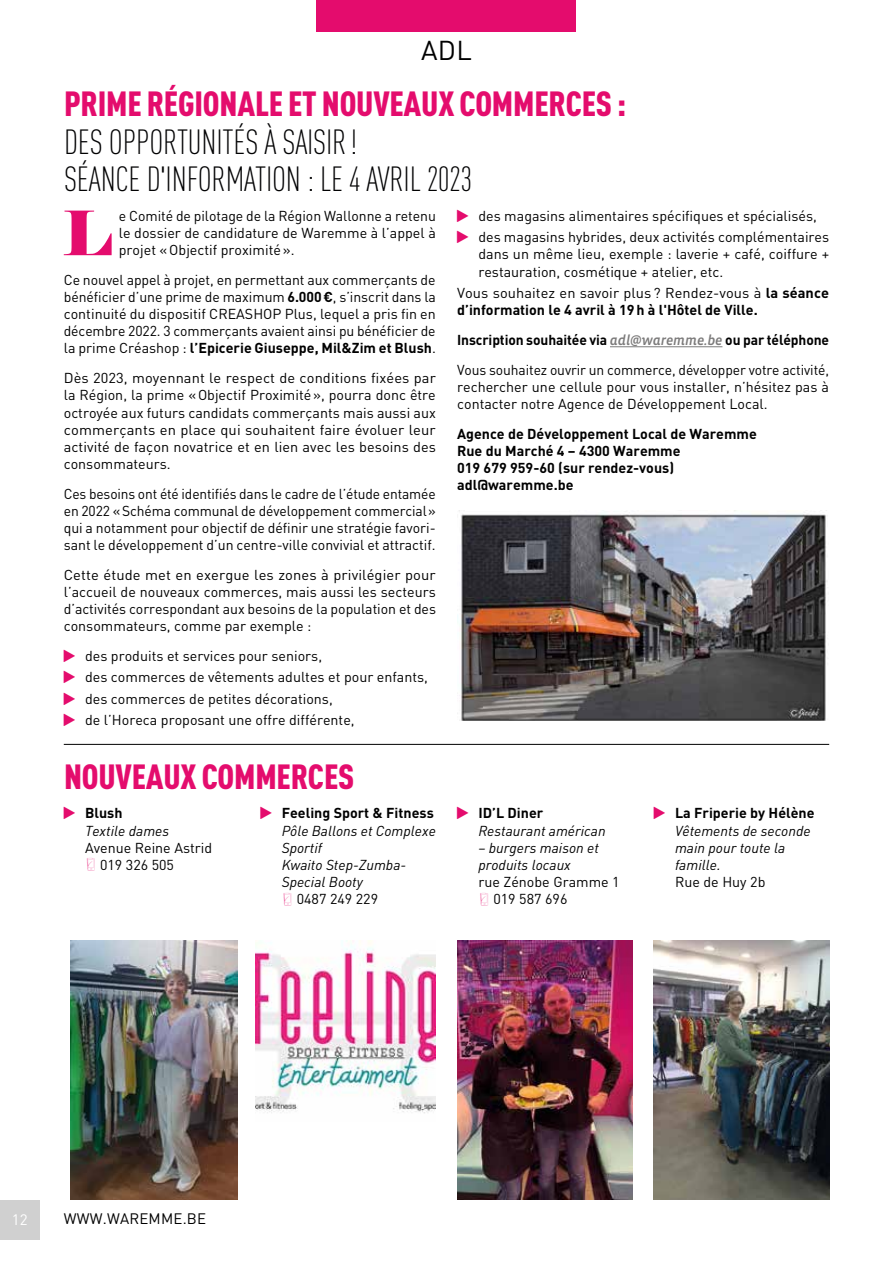
<style>
.page{position:relative;width:893px;height:1263px;background:#fff}
.page>*{position:absolute;margin:0;border:0;box-sizing:border-box;transform-origin:0 0}
.t1{font:61.2px "Elephant";color:#e40c6d}
.t2{font:300 34.5px/37.5px "DIN Cond";letter-spacing:-.005em;color:#020203}
.t3{font:900 34.5px "DIN Cond";letter-spacing:-.005em;color:#e40c6d}
.t4{font:27px "DIN";color:#000}
.t5{font:15px "DIN";letter-spacing:.015em;color:#000}
.t6{font:15px "DIN";color:#fff}
.t7{font:14.25px/17.1px "DIN";color:#000}
.t8{font:700 14.25px/17.1px "DIN";color:#000}
.t9{font:italic 14.25px/17.1px "DIN";color:#000}
.s1{font-weight:700}
.s2{font-weight:400}
.s3{font-family:"Vista Sans Alt Med Ita";color:#7c7b7b}
</style>
<div class="page">
<div style="left:0;top:1200px;width:39px;height:39px;background:#d0d0d0"></div>
<div style="left:317px;top:0;width:259px;height:32px;background:#e40c6d"></div>
<img style="left:457px;top:511px;width:371px;height:210px">
<hr style="left:610px;top:346px;width:112px;height:1px;background:#7c7b7b">
<img style="left:255px;top:941px;width:181px;height:173px">
<img style="left:457px;top:941px;width:175px;height:258px">
<img style="left:654px;top:941px;width:175px;height:258px">
<img style="left:70px;top:941px;width:168px;height:258px">
<hr style="left:64px;top:744px;width:765px;height:1px;background:#000">
<h3 class="t4" style="left:421px;top:34px;width:52px">ADL</h3>
<h2 class="t3" style="left:64px;top:82px;width:564px">PRIME RÉGIONALE ET NOUVEAUX COMMERCES :</h2>
<h2 class="t2" style="left:64px;top:123px;width:410px">DES OPPORTUNITÉS À SAISIR!<br>SÉANCE D'INFORMATION : LE 4 AVRIL 2023</h2>
<h1 class="t1" style="left:63px;top:195px;width:52px">L</h1>
<p class="t7" style="left:119px;top:207px;width:319px;text-align:justify">e Comité de pilotage de la Région Wallonne a retenu le dossier de candidature de Waremme à l’appel à projet «Objectif proximité».</p>
<p class="t7" style="left:64px;top:271px;width:374px;text-align:justify">Ce nouvel appel à projet, en permettant aux commerçants de bénéficier d’une prime de maximum <span class="s1">6.000€</span>, s’inscrit dans la continuité du dispositif CREASHOP Plus, lequel a pris fin en décembre 2022. 3 commerçants avaient ainsi pu bénéficier de la prime Créashop : <span class="s1">l’Epicerie Giuseppe, Mil&amp;Zim et Blush</span>.</p>
<p class="t7" style="left:64px;top:369px;width:374px;text-align:justify">Dès 2023, moyennant le respect de conditions fixées par la Région, la prime «Objectif Proximité», pourra donc être octroyée aux futurs candidats commerçants mais aussi aux commerçants en place qui souhaitent faire évoluer leur activité de façon novatrice et en lien avec les besoins des consommateurs.</p>
<p class="t7" style="left:64px;top:485px;width:374px;text-align:justify">Ces besoins ont été identifiés dans le cadre de l’étude entamée en 2022 «Schéma communal de développement commercial» qui a notamment pour objectif de définir une stratégie favori&shy;sant le développement d’un centre-ville convivial et attractif.</p>
<p class="t7" style="left:64px;top:566px;width:374px;text-align:justify">Cette étude met en exergue les zones à privilégier pour l’accueil de nouveaux commerces, mais aussi les secteurs d’activités correspondant aux besoins de la population et des consommateurs, comme par exemple :</p>
<p class="t7" style="left:85px;top:645px;width:344px;line-height:21.3px">des produits et services pour seniors,<br>des commerces de vêtements adultes et pour enfants, des commerces de petites décorations,<br>de l’Horeca proposant une offre différente,</p>
<p class="t7" style="left:478px;top:205px;width:352px;line-height:21.3px">des magasins alimentaires spécifiques et spécialisés, des magasins hybrides, deux activités complémentaires</p>
<p class="t7" style="left:478px;top:245px;width:352px">dans un même lieu, exemple : laverie + café, coiffure + restauration, cosmétique + atelier, etc.</p>
<p class="t8" style="left:457px;top:284px;width:373px"><span class="s2">Vous souhaitez en savoir plus ? Rendez-vous à</span> la séance d’information le 4 avril à 19h à l'Hôtel de Ville.</p>
<p class="t7" style="left:457px;top:324px;width:374px;line-height:29.8px"><span class="s1">Inscription souhaitée via</span> <span class="s3">adl@waremme.be</span> <span class="s1">ou par téléphone<br></span>Vous souhaitez ouvrir un commerce, développer votre activité,</p>
<p class="t7" style="left:457px;top:378px;width:373px">rechercher une cellule pour vous installer, n’hésitez pas à contacter notre Agence de Développement Local.</p>
<p class="t8" style="left:457px;top:424px;width:301px">Agence de Développement Local de Waremme<br>Rue du Marché 4 – 4300 Waremme<br>019 679 959-60 (sur rendez-vous) adl@waremme.be</p>
<h2 class="t3" style="left:64px;top:755px;width:292px">NOUVEAUX COMMERCES</h2>
<p class="t8" style="left:85px;top:804px;width:39px">Blush</p>
<p class="t9" style="left:85px;top:822px;width:86px">Textile dames</p>
<p class="t7" style="left:100px;top:839px;width:114px;text-indent:-15px">Avenue Reine Astrid<br>019 326 505</p>
<p class="t8" style="left:282px;top:804px;width:154px">Feeling Sport &amp; Fitness</p>
<p class="t9" style="left:282px;top:822px;width:156px">Pôle Ballons et Complexe<br>Sportif<br>Kwaito Step-Zumba-<br>Special Booty</p>
<p class="t7" style="left:297px;top:890px;width:83px">0487 249 229</p>
<p class="t8" style="left:478px;top:804px;width:66px">ID’L Diner</p>
<p class="t9" style="left:478px;top:822px;width:129px">Restaurant américan</p>
<p class="t9" style="left:478px;top:839px;width:122px">– burgers maison et produits locaux</p>
<p class="t7" style="left:493px;top:873px;width:128px;text-indent:-15px">rue Zénobe Gramme 1<br>019 587 696</p>
<p class="t8" style="left:675px;top:804px;width:141px">La Friperie by Hélène</p>
<p class="t9" style="left:675px;top:822px;width:137px">Vêtements de seconde main pour toute la famille.</p>
<p class="t7" style="left:675px;top:873px;width:92px">Rue de Huy 2b</p>
<p class="t6" style="left:12px;top:1210px;width:17px">12</p>
<p class="t5" style="left:64px;top:1209px;width:144px">WWW.WAREMME.BE</p>
</div>
